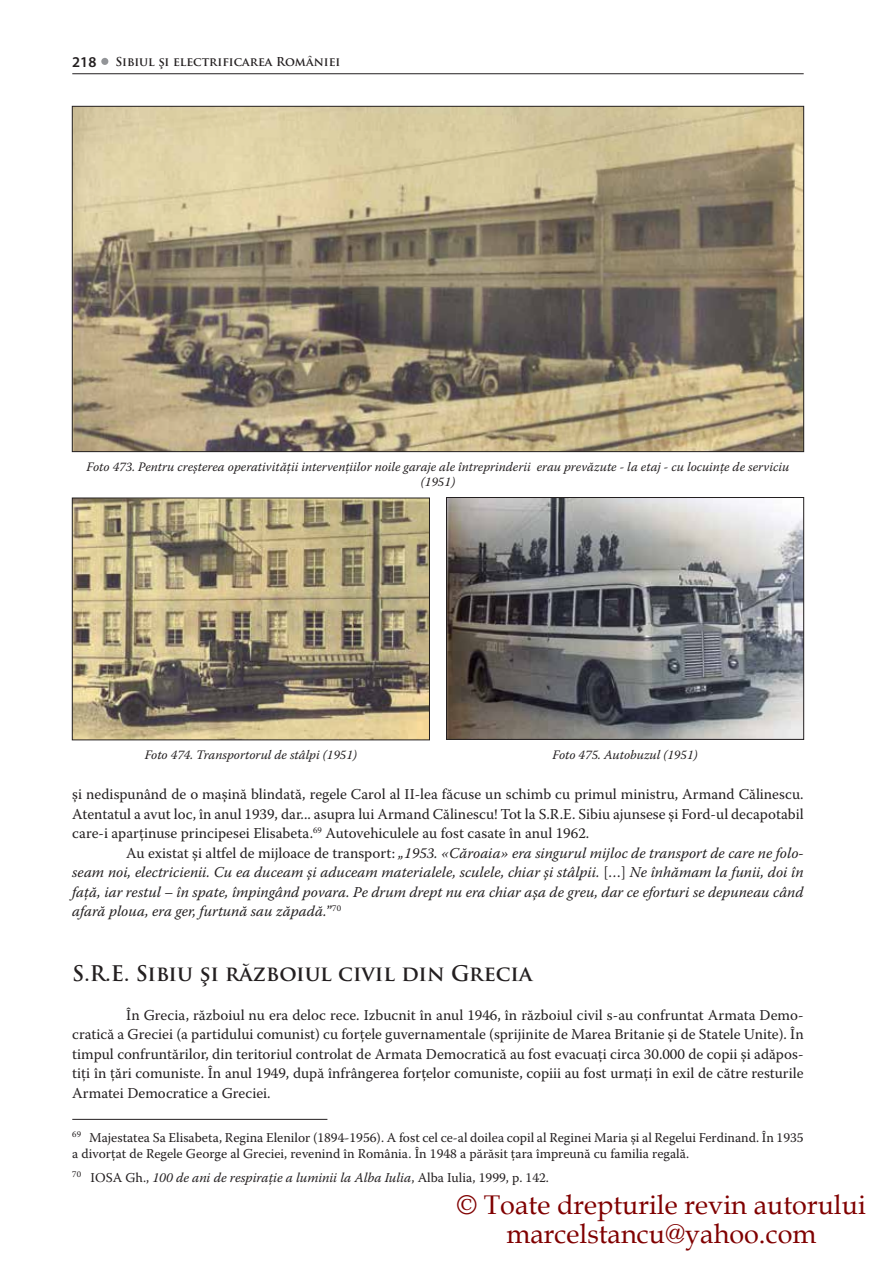
<style>
.page{position:relative;width:893px;height:1263px;background:#fff}
.page>*{position:absolute;margin:0;border:0;box-sizing:border-box;transform-origin:0 0}
.t1{font:27px/28.7px "Book Antiqua";color:#800000;text-align:center}
.t2{font:700 21px "Trajan Pro";color:#231f20}
.t3{font:15px/19.5px "Warnock Pro";color:#231f20;text-align:justify}
.t4{font:italic 15px/19.5px "Warnock Pro";color:#231f20;text-align:justify}
.t5{font:600 15px "Myriad Pro";color:#231f20}
.t6{font:13.5px/16.2px "Warnock Pro";color:#231f20}
.t7{font:italic 13.5px "Warnock Pro";letter-spacing:-.005em;color:#231f20}
.t8{font:italic 12.9px/15.5px "Warnock Pro";color:#231f20;text-align:center}
.t9{font:700 12px "Trajan Pro";color:#231f20}
.s1{font-style:normal}
</style>
<div class="page">
<hr style="left:72px;top:73px;width:732px;height:1px;background:#231f20">
<div style="left:101px;top:58px;width:7px;height:7px;background:#939598;border-radius:50%"></div>
<hr style="left:72px;top:1119px;width:255px;height:1px;background:#231f20">
<img style="left:74px;top:108px;width:728px;height:342px">
<img style="left:74px;top:500px;width:354px;height:238px">
<div style="left:72px;top:498px;width:358px;height:242px;border:1px solid #231f20"></div>
<img style="left:448px;top:499px;width:354px;height:238px">
<div style="left:446px;top:497px;width:358px;height:242px;border:1px solid #231f20"></div>
<p class="t5" style="left:72px;top:52px;width:26px">218</p>
<p class="t9" style="left:116px;top:54px;width:226px">Sibiul şi electrificarea României</p>
<p class="t8" style="left:87px;top:458px;width:704px">Foto 473. Pentru creşterea operativităţii intervenţiilor noile garaje ale întreprinderii erau prevăzute - la etaj - cu locuinţe de serviciu (1951)</p>
<p class="t8" style="left:145px;top:746px;width:214px">Foto 474. Transportorul de stâlpi (1951)</p>
<p class="t8" style="left:553px;top:746px;width:147px">Foto 475. Autobuzul (1951)</p>
<p class="t3" style="left:72px;top:784px;width:733px">şi nedispunând de o maşină blindată, regele Carol al II-lea făcuse un schimb cu primul ministru, Armand Călinescu.<br>Atentatul a avut loc, în anul 1939, dar... asupra lui Armand Călinescu! Tot la S.R.E. Sibiu ajunsese şi Ford-ul decapotabil care-i aparţinuse principesei Elisabeta.<sup>69</sup> Autovehiculele au fost casate în anul 1962.</p>
<p class="t4" style="left:72px;top:843px;width:733px;text-indent:54px"><span class="s1">Au existat şi altfel de mijloace de transport:</span> „1953. «Căroaia» era singurul mijloc de transport de care ne folo&shy;seam noi, electricienii. Cu ea duceam şi aduceam materialele, sculele, chiar şi stâlpii. <span class="s1">[…]</span> Ne înhămam la funii, doi în faţă, iar restul – în spate, împingând povara. Pe drum drept nu era chiar aşa de greu, dar ce eforturi se depuneau când afară ploua, era ger, furtună sau zăpadă.<span class="s1">”</span><sup>70</sup></p>
<h2 class="t2" style="left:72px;top:960px;width:462px">S.R.E. Sibiu şi războiul civil din Grecia</h2>
<p class="t3" style="left:72px;top:1005px;width:733px;text-indent:54px">În Grecia, războiul nu era deloc rece. Izbucnit în anul 1946, în războiul civil s-au confruntat Armata Demo&shy;cratică a Greciei (a partidului comunist) cu forţele guvernamentale (sprijinite de Marea Britanie şi de Statele Unite). În timpul confruntărilor, din teritoriul controlat de Armata Democratică au fost evacuaţi circa 30.000 de copii şi adăpos&shy;tiţi în ţări comuniste. În anul 1949, după înfrângerea forţelor comuniste, copiii au fost urmaţi în exil de către resturile Armatei Democratice a Greciei.</p>
<p class="t6" style="left:72px;top:1129px;width:733px"><sup>69</sup> Majestatea Sa Elisabeta, Regina Elenilor (1894-1956). A fost cel ce-al doilea copil al Reginei Maria şi al Regelui Ferdinand. În 1935 a divorţat de Regele George al Greciei, revenind în România. În 1948 a părăsit ţara împreună cu familia regală.</p>
<p class="t7" style="left:72px;top:1169px;width:478px"><sup>70</sup> <span class="s1">IOSA Gh.,</span> 100 de ani de respiraţie a luminii la Alba Iulia<span class="s1">, Alba Iulia, 1999, p. 142.</span></p>
<h1 class="t1" style="left:457px;top:1190px;width:411px">© Toate drepturile revin autorului marcelstancu@yahoo.com</h1>
</div>
